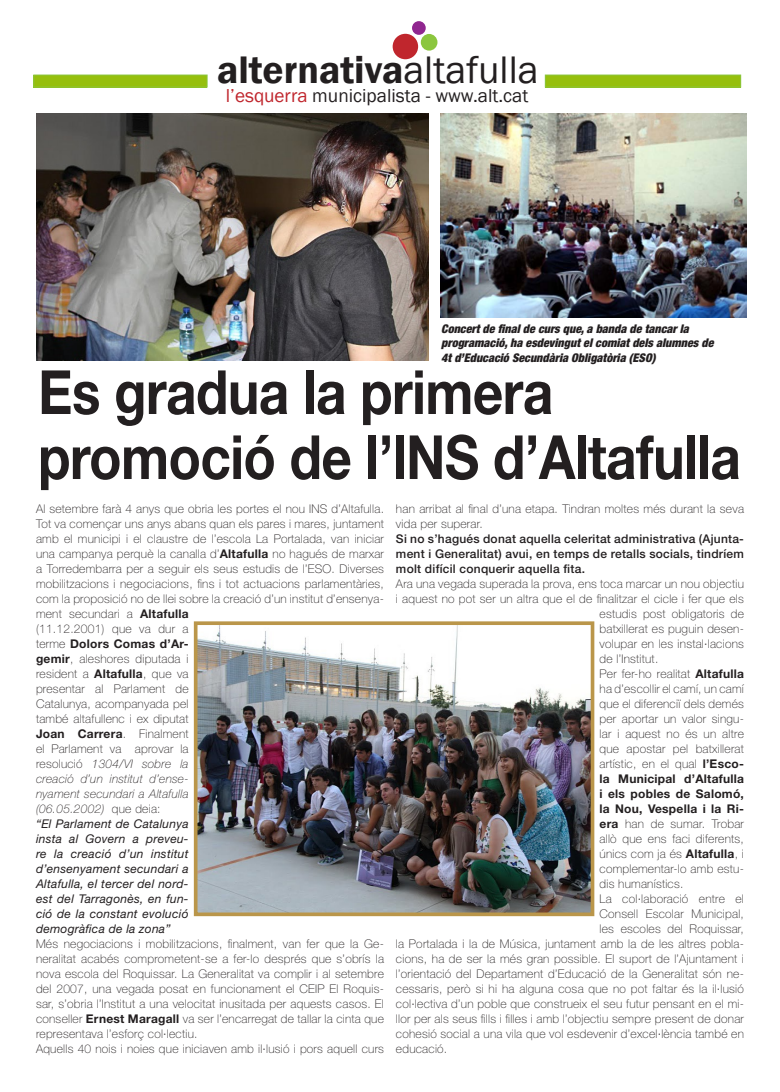
<style>
.page{position:relative;width:780px;height:1092px;background:#fff}
.page>*{position:absolute;margin:0;border:0;box-sizing:border-box;transform-origin:0 0}
.t1{font:700 61px/65px "Helvetica Neue LT Std";letter-spacing:-.01em;color:#231f20;scale:.87 1}
.t2{font:600 39.4px "Franklin Gothic";color:#231f20}
.t3{font:19.2px "Franklin Gothic";color:#231f20}
.t4{font:100 12px/15px "Helvetica Neue LT Std";letter-spacing:.02em;color:#231f20}
.t5{font:500 12px/15px "Helvetica Neue LT Std";letter-spacing:.02em;color:#231f20;text-align:justify}
.t6{font:italic 900 condensed 12px/14.4px "Helvetica Neue LT Std";color:#231f20}
.t7{font:700 12px "Helvetica Neue LT Std";letter-spacing:.02em;color:#231f20}
.s1{font-weight:400}
.s2{color:#c0262d}
.s3{font-weight:700}
.s4{font-style:italic}
.s5{font-weight:400;font-style:italic}
</style>
<div class="page">
<div style="left:545px;top:75px;width:195px;height:12px;background:#96bf0d"></div>
<div style="left:545px;top:75px;width:195px;height:12px;border:1px solid #8bc63e"></div>
<div style="left:412px;top:21px;width:13px;height:14px;background:#90268f;border-radius:50%"></div>
<div style="left:392px;top:34px;width:26px;height:25px;background:#c0262d;border-radius:50%"></div>
<div style="left:421px;top:34px;width:16px;height:17px;background:#8bc63e;border-radius:50%"></div>
<div style="left:34px;top:75px;width:173px;height:12px;background:#96bf0d"></div>
<div style="left:34px;top:75px;width:173px;height:12px;border:1px solid #8bc63e"></div>
<img style="left:36px;top:113px;width:392px;height:247px">
<img style="left:440px;top:113px;width:306px;height:204px">
<img style="left:199px;top:626px;width:390px;height:285px">
<div style="left:194px;top:621px;width:400px;height:295px;border:4px solid #ba964a"></div>
<h2 class="t2" style="left:217px;top:46px;width:323px">alternativa<span class="s1">altafulla</span></h2>
<h3 class="t3" style="left:226px;top:83px;width:304px"><span class="s2">l’esquerra</span> municipalista - www.alt.cat</h3>
<p class="t6" style="left:441px;top:321px;width:274px">Concert de final de curs que, a banda de tancar la programació, ha esdevingut el comiat dels alumnes de<br>4t d’Educació Secundària Obligatòria (ESO)</p>
<h1 class="t1" style="left:38px;top:358px;width:809px">Es gradua la primera promoció de l’lNS d’Altafulla</h1>
<p class="t4" style="left:36px;top:501px;width:349px">Al setembre farà 4 anys que obria les portes el nou INS d’Altafulla.<br>Tot va començar uns anys abans quan els pares i mares, juntament amb el municipi i el claustre de l’escola La Portalada, van iniciar una campanya perquè la canalla d’<span class="s3">Altafulla</span> no hagués de marxar a Torredembarra per a seguir els seus estudis de l’ESO. Diverses mobilitzacions i negociacions, fins i tot actuacions parlamentàries, com la proposició no de llei sobre la creació d’un institut d’ensenya&shy;ment secundari a <span class="s3">Altafulla<br></span>(11.12.2001) que va dur a<br>terme <span class="s3">Dolors Comas d’Ar-<br>gemir</span>, aleshores diputada i<br>resident a <span class="s3">Altafulla</span>, que va<br>presentar al Parlament de<br>Catalunya, acompanyada pel<br>també altafullenc i ex diputat<br><span class="s3">Joan Carrera</span>. Finalment<br>el Parlament va aprovar la<br>resolució <span class="s4">1304/VI sobre la<br>creació d’un institut d’ense-<br>nyament secundari a Altafulla<br>(06.05.2002)</span> que deia:<br><span class="s5">“El Parlament de Catalunya<br>insta al Govern a preveu-<br>re la creació d’un institut<br>d’ensenyament secundari a<br>Altafulla, el tercer del nord-<br>est del Tarragonès, en fun-<br>ció de la constant evolució<br>demogràfica de la zona”</span></p>
<p class="t4" style="left:36px;top:936px;width:349px">Més negociacions i mobilitzacions, finalment, van fer que la Ge&shy;neralitat acabés comprometent-se a fer-lo després que s’obrís la nova escola del Roquissar. La Generalitat va complir i al setembre del 2007, una vegada posat en funcionament el CEIP El Roquis&shy;sar, s’obria l’Institut a una velocitat inusitada per aquests casos. El conseller <span class="s3">Ernest Maragall</span> va ser l’encarregat de tallar la cinta que representava l’esforç col·lectiu.<br>Aquells 40 nois i noies que iniciaven amb il·lusió i pors aquell curs</p>
<p class="t4" style="left:396px;top:501px;width:349px">han arribat al final d’una etapa. Tindran moltes més durant la seva vida per superar.</p>
<p class="t5" style="left:396px;top:531px;width:349px">Si no s’hagués donat aquella celeritat administrativa (Ajunta&shy;ment i Generalitat) avui, en temps de retalls socials, tindríem molt difícil conquerir aquella fita.</p>
<p class="t4" style="left:396px;top:576px;width:349px">Ara una vegada superada la prova, ens toca marcar un nou objectiu</p>
<p class="t4" style="left:396px;top:591px;width:349px">i aquest no pot ser un altra que el de finalitzar el cicle i fer que els</p>
<p class="t4" style="left:599px;top:606px;width:146px">estudis post obligatoris de</p>
<p class="t4" style="left:599px;top:621px;width:146px">batxillerat es puguin desen-</p>
<p class="t4" style="left:599px;top:636px;width:146px">volupar en les instal·lacions</p>
<p class="t4" style="left:599px;top:651px;width:60px">de l’Institut.</p>
<p class="t4" style="left:599px;top:666px;width:146px">Per fer-ho realitat <span class="s3">Altafulla</span></p>
<p class="t4" style="left:599px;top:681px;width:146px">ha d’escollir el camí, un camí</p>
<p class="t4" style="left:599px;top:696px;width:146px">que el diferenciï dels demés</p>
<p class="t4" style="left:599px;top:711px;width:146px">per aportar un valor singu-</p>
<p class="t4" style="left:599px;top:726px;width:146px">lar i aquest no és un altre</p>
<p class="t4" style="left:599px;top:741px;width:146px">que apostar pel batxillerat</p>
<p class="t4" style="left:599px;top:756px;width:146px">artístic, en el qual <span class="s3">l’Esco-</span></p>
<p class="t7" style="left:599px;top:771px;width:146px">la Municipal d’Altafulla</p>
<p class="t7" style="left:599px;top:786px;width:146px">i els pobles de Salomó,</p>
<p class="t7" style="left:599px;top:801px;width:146px">la Nou, Vespella i la Ri-</p>
<p class="t4" style="left:599px;top:816px;width:146px"><span class="s3">era</span> han de sumar. Trobar</p>
<p class="t4" style="left:599px;top:831px;width:146px">allò que ens faci diferents,</p>
<p class="t4" style="left:599px;top:846px;width:146px">únics com ja és <span class="s3">Altafulla</span>, i</p>
<p class="t4" style="left:599px;top:861px;width:146px">complementar-lo amb estu-</p>
<p class="t4" style="left:599px;top:876px;width:85px">dis humanístics.</p>
<p class="t4" style="left:599px;top:891px;width:146px">La col·laboració entre el</p>
<p class="t4" style="left:599px;top:906px;width:146px">Consell Escolar Municipal,</p>
<p class="t4" style="left:599px;top:921px;width:146px">les escoles del Roquissar,</p>
<p class="t4" style="left:396px;top:936px;width:349px">la Portalada i la de Música, juntament amb la de les altres pobla-</p>
<p class="t4" style="left:396px;top:951px;width:349px">cions, ha de ser la més gran possible. El suport de l’Ajuntament i</p>
<p class="t4" style="left:396px;top:966px;width:349px">l’orientació del Departament d’Educació de la Generalitat són ne-</p>
<p class="t4" style="left:396px;top:981px;width:349px">cessaris, però si hi ha alguna cosa que no pot faltar és la il·lusió</p>
<p class="t4" style="left:396px;top:996px;width:349px">col·lectiva d’un poble que construeix el seu futur pensant en el mi-</p>
<p class="t4" style="left:396px;top:1011px;width:349px">llor per als seus fills i filles i amb l’objectiu sempre present de donar</p>
<p class="t4" style="left:396px;top:1026px;width:349px">cohesió social a una vila que vol esdevenir d’excel·lència també en</p>
<p class="t4" style="left:396px;top:1041px;width:53px">educació.</p>
</div>
